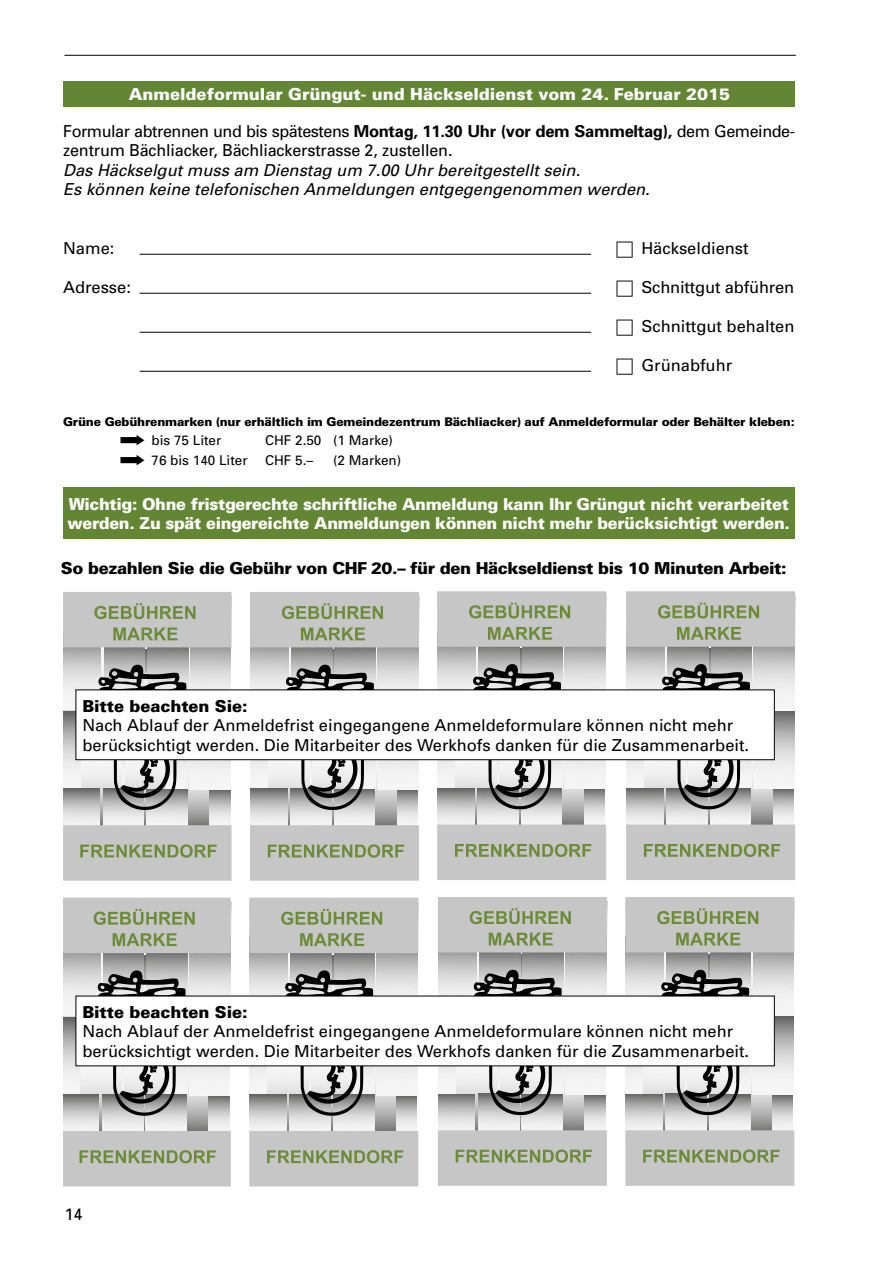
<style>
.page{position:relative;width:893px;height:1263px;background:#fff}
.page>*{position:absolute;margin:0;border:0;box-sizing:border-box;transform-origin:0 0}
.t1{font:16.5px/19.5px "Univers";color:#000}
.t2{font:900 16.5px/19.5px "Univers";letter-spacing:-.02em;color:#fff}
.t3{font:italic 16.5px/19.5px "Univers";color:#000}
.t4{font:900 16.5px "Univers";letter-spacing:-.025em;color:#000}
.t5{font:900 16.5px "Univers";color:#fff}
.t6{font:900 16.5px "Univers";letter-spacing:-.005em;color:#000}
.t7{font:13.5px "Univers";color:#000}
.t8{font:900 12px "Univers";letter-spacing:-.015em;color:#000}
.s1{font-weight:700}
</style>
<div class="page">
<hr style="left:64px;top:55px;width:732px;height:1px;background:#000">
<svg style="left:63px;top:592px;width:169px;height:289px;background:#c9c9c9"></svg>
<svg style="left:114px;top:760px;width:63px;height:50px"></svg>
<svg style="left:96px;top:665px;width:99px;height:24px;background:#838383"></svg>
<svg style="left:94px;top:603px;width:101px;height:16px;background:#a1ad8c"></svg>
<svg style="left:113px;top:627px;width:64px;height:13px"></svg>
<svg style="left:80px;top:844px;width:137px;height:14px;background:#9dab86"></svg>
<svg style="left:250px;top:592px;width:169px;height:289px;background:#c9c9c9"></svg>
<svg style="left:301px;top:760px;width:64px;height:50px"></svg>
<svg style="left:284px;top:665px;width:98px;height:24px;background:#828282"></svg>
<svg style="left:282px;top:603px;width:101px;height:16px;background:#a0ad8b"></svg>
<svg style="left:301px;top:627px;width:64px;height:13px"></svg>
<svg style="left:268px;top:844px;width:136px;height:14px;background:#9dab85"></svg>
<svg style="left:437px;top:591px;width:169px;height:289px;background:#c8c8c8"></svg>
<svg style="left:488px;top:760px;width:64px;height:49px"></svg>
<svg style="left:471px;top:664px;width:98px;height:25px;background:#818181"></svg>
<svg style="left:469px;top:603px;width:101px;height:15px;background:#9fac89"></svg>
<svg style="left:488px;top:627px;width:64px;height:13px"></svg>
<svg style="left:455px;top:844px;width:136px;height:13px;background:#9aa981"></svg>
<svg style="left:626px;top:591px;width:169px;height:289px;background:#c8c8c8"></svg>
<svg style="left:677px;top:760px;width:64px;height:49px"></svg>
<svg style="left:660px;top:664px;width:98px;height:25px;background:#818181"></svg>
<svg style="left:658px;top:603px;width:101px;height:15px;background:#9fac89"></svg>
<svg style="left:677px;top:627px;width:64px;height:13px"></svg>
<svg style="left:644px;top:844px;width:136px;height:13px;background:#9aa981"></svg>
<svg style="left:63px;top:898px;width:168px;height:288px;background:#c7c7c7"></svg>
<svg style="left:113px;top:1066px;width:63px;height:50px"></svg>
<svg style="left:96px;top:970px;width:98px;height:25px;background:#838383"></svg>
<svg style="left:94px;top:909px;width:101px;height:16px;background:#a0ad8b"></svg>
<svg style="left:113px;top:933px;width:64px;height:13px"></svg>
<svg style="left:80px;top:1150px;width:136px;height:13px;background:#9aa982"></svg>
<img style="left:418px;top:902px;width:1px;height:34px">
<svg style="left:249px;top:898px;width:169px;height:288px;background:#c7c7c7"></svg>
<svg style="left:301px;top:1066px;width:63px;height:50px"></svg>
<svg style="left:283px;top:970px;width:98px;height:25px;background:#838383"></svg>
<svg style="left:281px;top:909px;width:101px;height:16px;background:#a0ad8b"></svg>
<svg style="left:300px;top:933px;width:64px;height:13px"></svg>
<svg style="left:267px;top:1150px;width:136px;height:13px;background:#9aa981"></svg>
<svg style="left:438px;top:897px;width:169px;height:289px;background:#c8c8c7"></svg>
<svg style="left:489px;top:1066px;width:63px;height:49px"></svg>
<svg style="left:472px;top:970px;width:98px;height:25px;background:#7f7f7f"></svg>
<svg style="left:470px;top:908px;width:101px;height:16px;background:#a0ad8b"></svg>
<svg style="left:489px;top:933px;width:64px;height:12px"></svg>
<svg style="left:456px;top:1149px;width:136px;height:14px;background:#9dab86"></svg>
<img style="left:794px;top:901px;width:1px;height:34px">
<svg style="left:625px;top:897px;width:169px;height:289px;background:#c7c7c7"></svg>
<svg style="left:677px;top:1066px;width:63px;height:49px"></svg>
<svg style="left:659px;top:970px;width:98px;height:25px;background:#7f7f7f"></svg>
<svg style="left:657px;top:908px;width:101px;height:16px;background:#a1ad8c"></svg>
<svg style="left:676px;top:933px;width:64px;height:12px"></svg>
<svg style="left:643px;top:1149px;width:136px;height:14px;background:#9dab85"></svg>
<hr style="left:140px;top:254px;width:451px;height:1px;background:#000">
<hr style="left:140px;top:293px;width:451px;height:1px;background:#000">
<hr style="left:140px;top:332px;width:451px;height:1px;background:#000">
<hr style="left:140px;top:371px;width:451px;height:1px;background:#000">
<div style="left:76px;top:690px;width:698px;height:70px;background:#fff"></div>
<div style="left:75px;top:689px;width:700px;height:71px;border:1px solid #000"></div>
<div style="left:76px;top:996px;width:698px;height:70px;background:#fff"></div>
<div style="left:64px;top:81px;width:731px;height:25px;background:#628633"></div>
<div style="left:63px;top:488px;width:731px;height:51px;background:#628633"></div>
<p class="t5" style="left:129px;top:83px;width:603px">Anmeldeformular Grüngut- und Häckseldienst vom 24. Februar 2015</p>
<p class="t1" style="left:63px;top:121px;width:732px">Formular abtrennen und bis spätestens <span class="s1">Montag, 11.30 Uhr (vor dem Sammeltag),</span> dem Gemeinde&shy;zentrum Bächliacker, Bächliackerstrasse 2, zustellen.</p>
<p class="t3" style="left:63px;top:160px;width:588px">Das Häckselgut muss am Dienstag um 7.00 Uhr bereitgestellt sein.<br>Es können keine telefonischen Anmeldungen entgegengenommen werden.</p>
<p class="t1" style="left:63px;top:238px;width:53px">Name:</p>
<p class="t1" style="left:641px;top:238px;width:109px">Häckseldienst</p>
<p class="t1" style="left:63px;top:277px;width:69px">Adresse:</p>
<p class="t1" style="left:641px;top:277px;width:154px">Schnittgut abführen</p>
<p class="t1" style="left:641px;top:316px;width:155px">Schnittgut behalten</p>
<p class="t1" style="left:641px;top:355px;width:92px">Grünabfuhr</p>
<p class="t8" style="left:63px;top:414px;width:733px">Grüne Gebührenmarken (nur erhältlich im Gemeindezentrum Bächliacker) auf Anmeldeformular oder Behälter kleben:</p>
<p class="t7" style="left:152px;top:432px;width:71px">bis 75 Liter</p>
<p class="t7" style="left:265px;top:432px;width:129px">CHF 2.50 (1 Marke)</p>
<p class="t7" style="left:152px;top:451px;width:98px">76 bis 140 Liter</p>
<p class="t7" style="left:265px;top:451px;width:50px">CHF 5.–</p>
<p class="t7" style="left:333px;top:451px;width:70px">(2 Marken)</p>
<p class="t2" style="left:68px;top:493px;width:724px">Wichtig: Ohne fristgerechte schriftliche Anmeldung kann Ihr Grüngut nicht verarbeitet werden. Zu spät eingereichte Anmeldungen können nicht mehr berücksichtigt werden.</p>
<p class="t4" style="left:61px;top:558px;width:727px">So bezahlen Sie die Gebühr von CHF 20.– für den Häckseldienst bis 10 Minuten Arbeit:</p>
<p class="t6" style="left:82px;top:696px;width:167px">Bitte beachten Sie:</p>
<p class="t1" style="left:82px;top:715px;width:668px">Nach Ablauf der Anmeldefrist eingegangene Anmeldeformulare können nicht mehr berücksichtigt werden. Die Mitarbeiter des Werkhofs danken für die Zusammenarbeit.</p>
<p class="t6" style="left:82px;top:1002px;width:167px">Bitte beachten Sie:</p>
<p class="t1" style="left:82px;top:1021px;width:668px">Nach Ablauf der Anmeldefrist eingegangene Anmeldeformulare können nicht mehr berücksichtigt werden. Die Mitarbeiter des Werkhofs danken für die Zusammenarbeit.</p>
<p class="t1" style="left:64px;top:1204px;width:20px">14</p>
</div>
